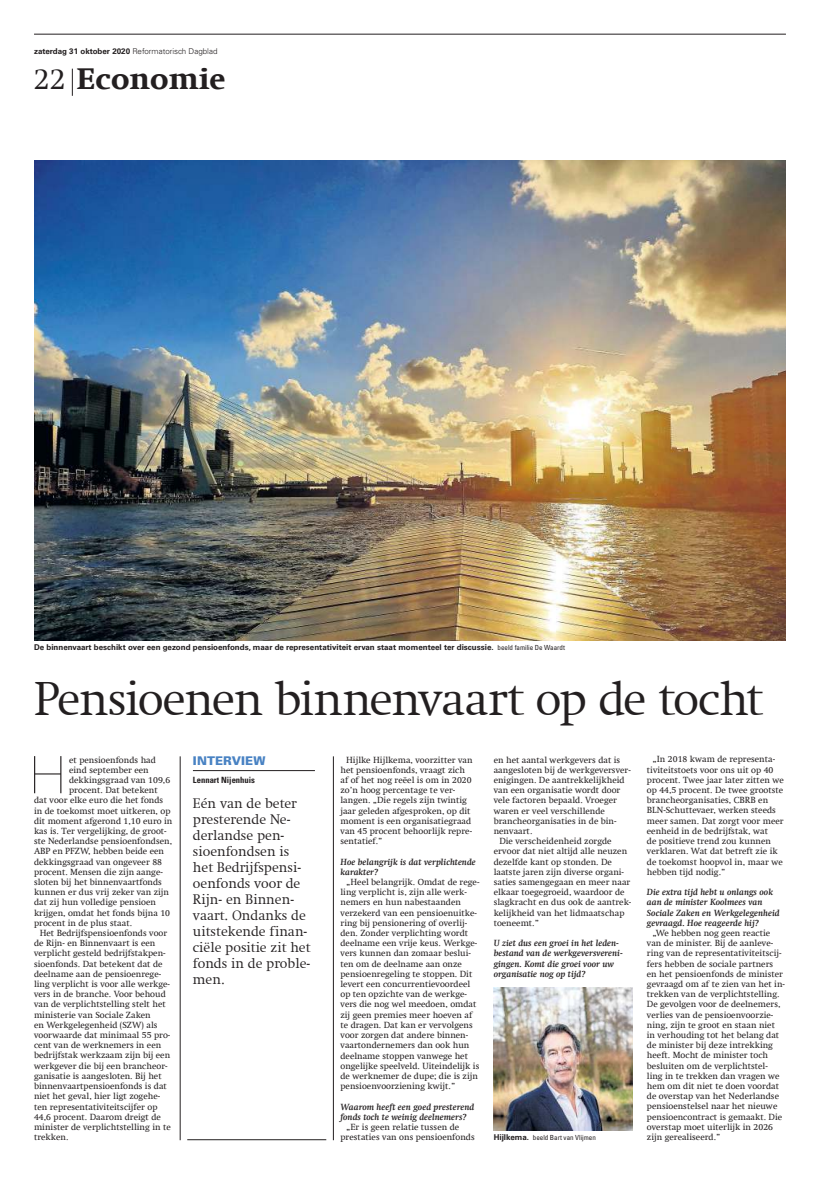
<style>
.page{position:relative;width:820px;height:1177px;background:#fff}
.page>*{position:absolute;margin:0;border:0;box-sizing:border-box;transform-origin:0 0}
.t1{font:100 51.3px "Azo Sans";color:#231f20}
.t2{font:300 48px "Swift Com";letter-spacing:-.03em;color:#231f20}
.t3{font:800 30px "Swift Com";color:#231f20}
.t4{font:300 14px/16px "Swift Com";color:#231f20}
.t5{font:900 12px "Univers LT Std";letter-spacing:.005em;color:#4882c3}
.t6{font:9px/10.2px "Swift Com";color:#231f20}
.t7{font:italic 700 9px/10.2px "Swift Com";color:#231f20}
.t8{font:700 condensed 8.6px "Univers LT Std";color:#231f20}
.t9{font:700 8px "Univers LT Std";color:#231f20}
.t10{font:condensed 7px "Univers LT Std";color:#231f20}
.s1{font-weight:300}
.s2{font-weight:400;font-stretch:condensed;font-size:7px}
.s3{font-weight:700;font-stretch:normal;font-size:8px}
</style>
<div class="page">
<hr style="left:34px;top:34px;width:751px;height:1px;background:#231f20">
<svg style="left:72px;top:69px;width:1px;height:27px"></svg>
<img style="left:34px;top:160px;width:751px;height:480px">
<hr style="left:180px;top:756px;width:1px;height:384px;background:#231f20">
<hr style="left:333px;top:756px;width:1px;height:384px;background:#231f20">
<hr style="left:187px;top:1139px;width:139px;height:1px;background:#231f20">
<img style="left:493px;top:987px;width:139px;height:142px">
<hr style="left:193px;top:770px;width:122px;height:1px;background:#231f20">
<p class="t9" style="left:34px;top:49px;width:185px">zaterdag 31 oktober 2020 <span class="s1">Reformatorisch Dagblad</span></p>
<h3 class="t3" style="left:34px;top:61px;width:193px"><span class="s1">22</span> Economie</h3>
<p class="t9" style="left:34px;top:644px;width:532px">De binnenvaart beschikt over een gezond pensioenfonds, maar de representativiteit ervan staat momenteel ter discussie. <span class="s2">beeld familie De Waardt</span></p>
<h2 class="t2" style="left:34px;top:680px;width:729px">Pensioenen binnenvaart op de tocht</h2>
<p class="t6" style="left:493px;top:755px;width:128px">en het aantal werkgevers dat is</p>
<p class="t6" style="left:493px;top:765px;width:139px">aangesloten bij de werkgeversver-</p>
<p class="t6" style="left:493px;top:775px;width:132px">enigingen. De aantrekkelijkheid</p>
<p class="t6" style="left:493px;top:785px;width:128px">van een organisatie wordt door</p>
<p class="t6" style="left:493px;top:796px;width:125px">vele factoren bepaald. Vroeger</p>
<p class="t6" style="left:493px;top:806px;width:113px">waren er veel verschillende</p>
<p class="t6" style="left:493px;top:816px;width:124px">brancheorganisaties in de bin-</p>
<p class="t6" style="left:493px;top:826px;width:40px">nenvaart.</p>
<p class="t6" style="left:499px;top:836px;width:114px">Die verscheidenheid zorgde</p>
<p class="t6" style="left:493px;top:847px;width:135px">ervoor dat niet altijd alle neuzen</p>
<p class="t6" style="left:493px;top:857px;width:120px">dezelfde kant op stonden. De</p>
<p class="t6" style="left:493px;top:867px;width:132px">laatste jaren zijn diverse organi-</p>
<p class="t6" style="left:493px;top:877px;width:138px">saties samengegaan en meer naar</p>
<p class="t6" style="left:493px;top:887px;width:132px">elkaar toegegroeid, waardoor de</p>
<p class="t6" style="left:493px;top:898px;width:139px">slagkracht en dus ook de aantrek-</p>
<p class="t6" style="left:493px;top:908px;width:132px">kelijkheid van het lidmaatschap</p>
<p class="t6" style="left:493px;top:918px;width:47px">toeneemt.”</p>
<p class="t7" style="left:493px;top:938px;width:130px">U ziet dus een groei in het leden&shy;bestand van de werkgeversvereni&shy;gingen. Komt die groei voor uw organisatie nog op tijd?</p>
<h1 class="t1" style="left:29px;top:745px;width:39px">H</h1>
<p class="t6" style="left:69px;top:755px;width:88px">et pensioenfonds had</p>
<p class="t6" style="left:340px;top:755px;width:134px;text-indent:6px">Hijlke Hijlkema, voorzitter van het pensioenfonds, vraagt zich af of het nog reëel is om in 2020 zo’n hoog percentage te ver&shy;langen. „Die regels zijn twintig jaar geleden afgesproken, op dit moment is een organisatiegraad van 45 procent behoorlijk repre&shy;sentatief.”</p>
<p class="t7" style="left:340px;top:857px;width:137px">Hoe belangrijk is dat verplichtende karakter?</p>
<p class="t6" style="left:340px;top:877px;width:140px;text-indent:6px">„Heel belangrijk. Omdat de rege&shy;ling verplicht is, zijn alle werk&shy;nemers en hun nabestaanden verzekerd van een pensioenuitke&shy;ring bij pensionering of overlij&shy;den. Zonder verplichting wordt deelname een vrije keus. Werkge&shy;vers kunnen dan zomaar beslui&shy;ten om de deelname aan onze pensioenregeling te stoppen. Dit levert een concurrentievoordeel op ten opzichte van de werkge&shy;vers die nog wel meedoen, omdat zij geen premies meer hoeven af te dragen. Dat kan er vervolgens voor zorgen dat andere binnen&shy;vaartondernemers dan ook hun deelname stoppen vanwege het ongelijke speelveld. Uiteindelijk is de werknemer de dupe; die is zijn pensioenvoorziening kwijt.”</p>
<p class="t7" style="left:340px;top:1102px;width:135px">Waarom heeft een goed presterend fonds toch te weinig deelnemers?</p>
<p class="t6" style="left:340px;top:1122px;width:136px;text-indent:6px">„Er is geen relatie tussen de prestaties van ons pensioenfonds</p>
<h3 class="t5" style="left:193px;top:754px;width:74px">INTERVIEW</h3>
<p class="t6" style="left:69px;top:765px;width:81px">eind september een</p>
<p class="t6" style="left:69px;top:775px;width:103px">dekkingsgraad van 109,6</p>
<p class="t6" style="left:69px;top:785px;width:90px">procent. Dat betekent</p>
<p class="t6" style="left:34px;top:796px;width:131px">dat voor elke euro die het fonds</p>
<p class="t6" style="left:34px;top:806px;width:138px">in de toekomst moet uitkeren, op</p>
<p class="t6" style="left:34px;top:816px;width:140px">dit moment afgerond 1,10 euro in</p>
<p class="t6" style="left:34px;top:826px;width:134px">kas is. Ter vergelijking, de groot-</p>
<p class="t6" style="left:34px;top:836px;width:140px">ste Nederlandse pensioenfondsen,</p>
<p class="t6" style="left:34px;top:847px;width:131px">ABP en PFZW, hebben beide een</p>
<p class="t6" style="left:34px;top:857px;width:129px">dekkingsgraad van ongeveer 88</p>
<p class="t6" style="left:34px;top:867px;width:130px">procent. Mensen die zijn aange-</p>
<p class="t6" style="left:34px;top:877px;width:129px">sloten bij het binnenvaartfonds</p>
<p class="t6" style="left:34px;top:887px;width:136px">kunnen er dus vrij zeker van zijn</p>
<p class="t6" style="left:34px;top:898px;width:123px">dat zij hun volledige pensioen</p>
<p class="t6" style="left:34px;top:908px;width:137px">krijgen, omdat het fonds bijna 10</p>
<p class="t6" style="left:34px;top:918px;width:100px">procent in de plus staat.</p>
<p class="t6" style="left:40px;top:928px;width:129px">Het Bedrijfspensioenfonds voor</p>
<p class="t6" style="left:34px;top:938px;width:123px">de Rijn- en Binnenvaart is een</p>
<p class="t6" style="left:34px;top:949px;width:133px">verplicht gesteld bedrijfstakpen-</p>
<p class="t6" style="left:34px;top:959px;width:130px">sioenfonds. Dat betekent dat de</p>
<p class="t6" style="left:34px;top:969px;width:129px">deelname aan de pensioenrege-</p>
<p class="t6" style="left:34px;top:979px;width:137px">ling verplicht is voor alle werkge-</p>
<p class="t6" style="left:34px;top:989px;width:133px">vers in de branche. Voor behoud</p>
<p class="t6" style="left:34px;top:1000px;width:133px">van de verplichtstelling stelt het</p>
<p class="t6" style="left:34px;top:1010px;width:118px">ministerie van Sociale Zaken</p>
<p class="t6" style="left:34px;top:1020px;width:125px">en Werkgelegenheid (SZW) als</p>
<p class="t6" style="left:34px;top:1030px;width:138px">voorwaarde dat minimaal 55 pro-</p>
<p class="t6" style="left:34px;top:1040px;width:129px">cent van de werknemers in een</p>
<p class="t6" style="left:34px;top:1051px;width:138px">bedrijfstak werkzaam zijn bij een</p>
<p class="t6" style="left:34px;top:1061px;width:135px">werkgever die bij een brancheor-</p>
<p class="t6" style="left:34px;top:1071px;width:129px">ganisatie is aangesloten. Bij het</p>
<p class="t6" style="left:34px;top:1081px;width:134px">binnenvaartpensioenfonds is dat</p>
<p class="t6" style="left:34px;top:1091px;width:128px">niet het geval, hier ligt zogehe-</p>
<p class="t6" style="left:34px;top:1102px;width:125px">ten representativiteitscijfer op</p>
<p class="t6" style="left:34px;top:1112px;width:128px">44,6 procent. Daarom dreigt de</p>
<p class="t6" style="left:34px;top:1122px;width:138px">minister de verplichtstelling in te</p>
<p class="t6" style="left:34px;top:1132px;width:36px">trekken.</p>
<p class="t10" style="left:493px;top:1135px;width:104px"><span class="s3">Hijlkema.</span> beeld Bart van Vlijmen</p>
<p class="t8" style="left:193px;top:776px;width:64px">Lennart Nijenhuis</p>
<h3 class="t4" style="left:193px;top:796px;width:119px">Eén van de beter presterende Ne&shy;derlandse pen&shy;sioenfondsen is het Bedrijfspensi&shy;oenfonds voor de<br>Rijn- en Binnen&shy;vaart. Ondanks de uitstekende finan&shy;ciële positie zit het fonds in de proble&shy;men.</h3>
<p class="t6" style="left:646px;top:755px;width:138px;text-indent:6px">„In 2018 kwam de representa&shy;tiviteitstoets voor ons uit op 40 procent. Twee jaar later zitten we op 44,5 procent. De twee grootste brancheorganisaties, CBRB en<br>BLN-Schuttevaer, werken steeds meer samen. Dat zorgt voor meer eenheid in de bedrijfstak, wat<br>de positieve trend zou kunnen verklaren. Wat dat betreft zie ik de toekomst hoopvol in, maar we hebben tijd nodig.”</p>
<p class="t7" style="left:646px;top:887px;width:134px">Die extra tijd hebt u onlangs ook aan de minister Koolmees van<br>Sociale Zaken en Werkgelegenheid gevraagd. Hoe reageerde hij?</p>
<p class="t6" style="left:646px;top:928px;width:139px;text-indent:6px">„We hebben nog geen reactie van de minister. Bij de aanleve&shy;ring van de representativiteitscij&shy;fers hebben de sociale partners en het pensioenfonds de minister gevraagd om af te zien van het in&shy;trekken van de verplichtstelling.<br>De gevolgen voor de deelnemers, verlies van de pensioenvoorzie&shy;ning, zijn te groot en staan niet in verhouding tot het belang dat de minister bij deze intrekking heeft. Mocht de minister toch besluiten om de verplichtstel&shy;ling in te trekken dan vragen we hem om dit niet te doen voordat de overstap van het Nederlandse pensioenstelsel naar het nieuwe pensioencontract is gemaakt. Die overstap moet uiterlijk in 2026 zijn gerealiseerd.”</p>
</div>
